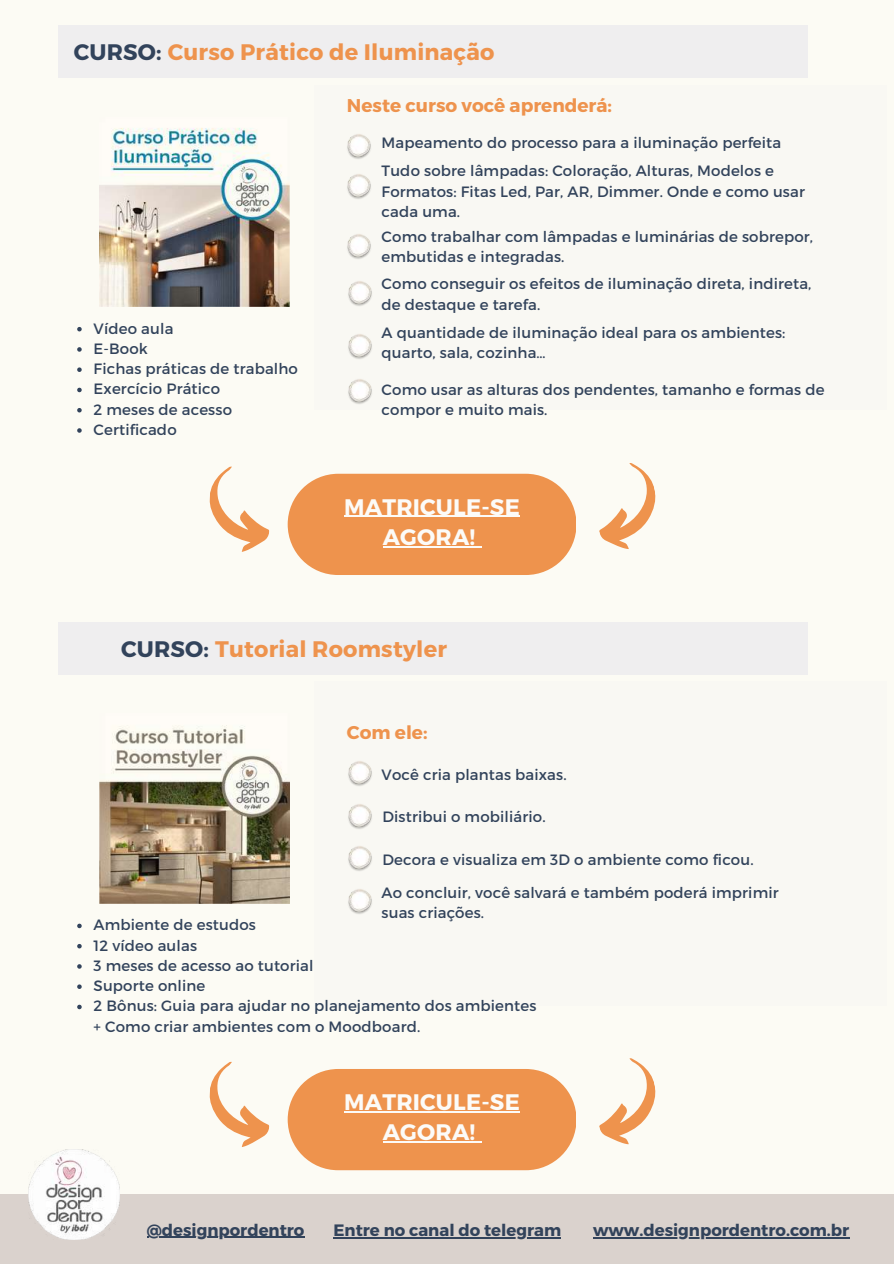
<style>
.page{position:relative;width:894px;height:1264px;background:#fff}
.page>*{position:absolute;margin:0;border:0;box-sizing:border-box;transform-origin:0 0}
.t1{font:700 22.5px "Montserrat";letter-spacing:.01em;color:#ee934d}
.t2{font:700 22.5px/30.3px "Montserrat";letter-spacing:.01em;color:#fcfbf8;text-align:center}
.t3{font:700 18.45px "Montserrat";color:#ee934d}
.t4{font:700 16.5px "Montserrat";color:#32435b}
.t5{font:15px/20.2px "Montserrat";letter-spacing:.01em;color:#32435b}
.s1{color:#32435b}
</style>
<div class="page">
<div style="left:0;top:0;width:893px;height:1263px;background:#fcfbf4"></div>
<div style="left:58px;top:622px;width:749px;height:52px;background:#efeeef"></div>
<img style="left:348px;top:761px;width:24px;height:25px">
<img style="left:348px;top:804px;width:24px;height:25px">
<img style="left:348px;top:846px;width:24px;height:25px">
<img style="left:348px;top:889px;width:24px;height:25px">
<img style="left:99px;top:725px;width:190px;height:178px">
<svg style="left:77px;top:923px;width:5px;height:5px"></svg>
<svg style="left:77px;top:944px;width:5px;height:4px"></svg>
<svg style="left:77px;top:964px;width:5px;height:4px"></svg>
<svg style="left:77px;top:984px;width:5px;height:4px"></svg>
<svg style="left:77px;top:1004px;width:5px;height:5px"></svg>
<div style="left:287px;top:1068px;width:288px;height:102px;background:#ee934d;border-radius:51px"></div>
<svg style="left:209px;top:1061px;width:61px;height:86px"></svg>
<svg style="left:599px;top:1058px;width:57px;height:87px"></svg>
<hr style="left:344px;top:1111px;width:176px;height:1px;background:#fcfbf8">
<hr style="left:382px;top:1141px;width:93px;height:1px;background:#fcfbf8">
<div style="left:58px;top:25px;width:749px;height:53px;background:#efeeef"></div>
<img style="left:347px;top:134px;width:24px;height:25px">
<img style="left:347px;top:174px;width:24px;height:25px">
<img style="left:347px;top:234px;width:24px;height:25px">
<img style="left:348px;top:334px;width:24px;height:25px">
<img style="left:348px;top:281px;width:24px;height:25px">
<img style="left:348px;top:379px;width:24px;height:25px">
<img style="left:99px;top:128px;width:190px;height:178px">
<svg style="left:77px;top:327px;width:5px;height:4px"></svg>
<svg style="left:77px;top:347px;width:5px;height:5px"></svg>
<svg style="left:77px;top:367px;width:5px;height:5px"></svg>
<svg style="left:77px;top:388px;width:5px;height:4px"></svg>
<svg style="left:77px;top:408px;width:5px;height:4px"></svg>
<svg style="left:77px;top:428px;width:5px;height:5px"></svg>
<div style="left:287px;top:474px;width:288px;height:101px;background:#ee934d;border-radius:51px"></div>
<svg style="left:209px;top:466px;width:61px;height:86px"></svg>
<svg style="left:599px;top:463px;width:57px;height:86px"></svg>
<hr style="left:344px;top:516px;width:176px;height:1px;background:#fcfbf8">
<hr style="left:382px;top:546px;width:93px;height:1px;background:#fcfbf8">
<div style="left:0;top:1194px;width:893px;height:69px;background:#dad2cd"></div>
<hr style="left:147px;top:1236px;width:157px;height:1px;background:#32435b">
<hr style="left:593px;top:1236px;width:256px;height:2px;background:#32435b">
<hr style="left:333px;top:1236px;width:228px;height:1px;background:#32435b">
<img style="left:29px;top:1149px;width:90px;height:90px">
<h1 class="t1" style="left:74px;top:37px;width:422px"><span class="s1">CURSO:</span> Curso Prático de Iluminação</h1>
<p class="t3" style="left:347px;top:93px;width:266px">Neste curso você aprenderá:</p>
<p class="t5" style="left:94px;top:317px;width:206px">Vídeo aula<br>E-Book<br>Fichas práticas de trabalho<br>Exercício Prático<br>2 meses de acesso<br>Certificado</p>
<p class="t5" style="left:381px;top:132px;width:401px">Mapeamento do processo para a iluminação perfeita</p>
<p class="t5" style="left:381px;top:160px;width:424px">Tudo sobre lâmpadas: Coloração, Alturas, Modelos e<br>Formatos: Fitas Led, Par, AR, Dimmer. Onde e como usar cada uma.</p>
<p class="t5" style="left:381px;top:226px;width:433px">Como trabalhar com lâmpadas e luminárias de sobrepor, embutidas e integradas.</p>
<p class="t5" style="left:381px;top:273px;width:431px">Como conseguir os efeitos de iluminação direta, indireta, de destaque e tarefa.</p>
<p class="t5" style="left:381px;top:322px;width:405px">A quantidade de iluminação ideal para os ambientes: quarto, sala, cozinha…</p>
<p class="t5" style="left:381px;top:379px;width:444px">Como usar as alturas dos pendentes, tamanho e formas de compor e muito mais.</p>
<h1 class="t2" style="left:344px;top:490px;width:177px">MATRICULE-SE<br>AGORA!</h1>
<h1 class="t1" style="left:121px;top:634px;width:327px"><span class="s1">CURSO:</span> Tutorial Roomstyler</h1>
<p class="t3" style="left:347px;top:720px;width:82px">Com ele:</p>
<p class="t5" style="left:381px;top:764px;width:186px">Você cria plantas baixas.</p>
<p class="t5" style="left:382px;top:806px;width:165px">Distribui o mobiliário.</p>
<p class="t5" style="left:381px;top:842px;width:398px;line-height:32.7px">Decora e visualiza em 3D o ambiente como ficou.<br>Ao concluir, você salvará e também poderá imprimir</p>
<p class="t5" style="left:381px;top:901px;width:104px">suas criações.</p>
<p class="t5" style="left:94px;top:914px;width:444px">Ambiente de estudos<br>12 vídeo aulas<br>3 meses de acesso ao tutorial<br>Suporte online<br>2 Bônus: Guia para ajudar no planejamento dos ambientes + Como criar ambientes com o Moodboard.</p>
<h1 class="t2" style="left:344px;top:1085px;width:177px">MATRICULE-SE<br>AGORA!</h1>
<p class="t4" style="left:147px;top:1218px;width:159px">@designpordentro</p>
<p class="t4" style="left:333px;top:1219px;width:229px">Entre no canal do telegram</p>
<p class="t4" style="left:593px;top:1219px;width:258px">www.designpordentro.com.br</p>
</div>
